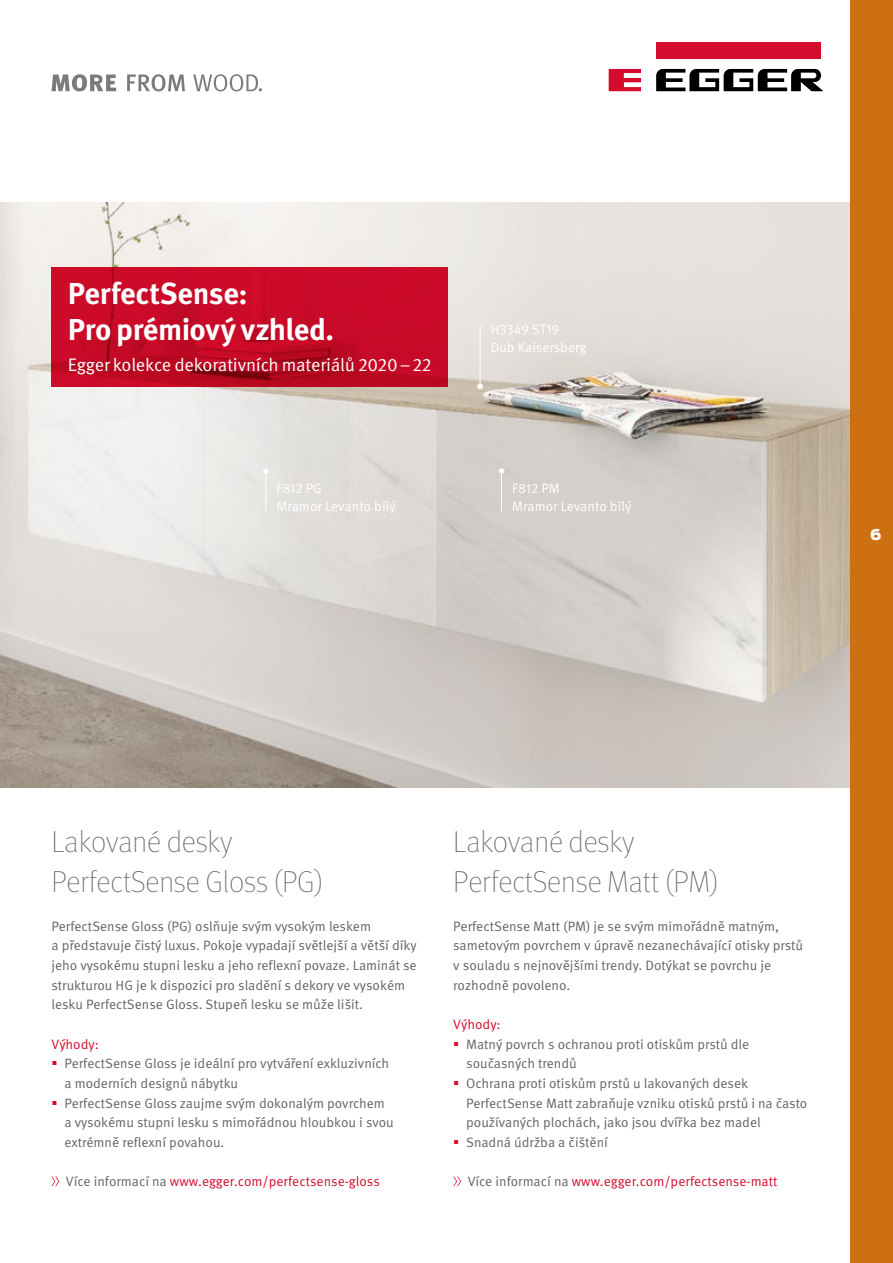
<style>
.page{position:relative;width:893px;height:1263px;background:#fff}
.page>*{position:absolute;margin:0;border:0;box-sizing:border-box;transform-origin:0 0}
.t1{font:100 30.3px/39.3px "Meta Pro";color:#646363}
.t2{font:700 30.3px/36.3px "Meta Pro";letter-spacing:-.015em;color:#fff}
.t3{font:18.15px "Meta Pro";letter-spacing:-.01em;color:#fff}
.t4{font:900 15px "Antenna CE";color:#fff}
.t5{font:13.65px/19.6px "Meta Pro";color:#646363}
.t6{font:13.65px "Meta Pro";color:#d40c2d}
.t7{font:13.65px/18.1px "Meta Pro";color:#fff}
.s1{color:#646363}
</style>
<div class="page">
<img style="left:0;top:203px;width:850px;height:585px">
<div style="left:656px;top:42px;width:165px;height:17px;background:#d40c2d"></div>
<svg style="left:609px;top:69px;width:32px;height:22px"></svg>
<svg style="left:656px;top:69px;width:167px;height:22px"></svg>
<svg style="left:51px;top:74px;width:65px;height:17px"></svg>
<svg style="left:127px;top:74px;width:58px;height:17px"></svg>
<svg style="left:193px;top:74px;width:69px;height:17px"></svg>
<svg style="left:51px;top:1176px;width:8px;height:10px"></svg>
<svg style="left:453px;top:1176px;width:8px;height:10px"></svg>
<hr style="left:501px;top:471px;width:1px;height:40px;background:#fff">
<svg style="left:499px;top:468px;width:5px;height:6px"></svg>
<hr style="left:480px;top:325px;width:1px;height:61px;background:#fff">
<svg style="left:477px;top:384px;width:6px;height:5px"></svg>
<hr style="left:265px;top:471px;width:1px;height:40px;background:#fff">
<svg style="left:263px;top:468px;width:6px;height:6px"></svg>
<svg style="left:51px;top:267px;width:397px;height:120px;background:#c40925"></svg>
<div style="left:850px;top:0;width:43px;height:1263px;background:#cd7012"></div>
<h1 class="t2" style="left:68px;top:274px;width:268px">PerfectSense:<br>Pro prémiový vzhled.</h1>
<h2 class="t3" style="left:68px;top:353px;width:365px">Egger kolekce dekorativních materiálů 2020–22</h2>
<p class="t7" style="left:276px;top:479px;width:121px">F812 PG<br>Mramor Levanto bílý</p>
<p class="t7" style="left:491px;top:321px;width:97px">H3349 ST19<br>Dub Kaisersberg</p>
<p class="t7" style="left:512px;top:479px;width:121px">F812 PM<br>Mramor Levanto bílý</p>
<p class="t4" style="left:870px;top:524px;width:13px">6</p>
<h1 class="t1" style="left:51px;top:821px;width:273px">Lakované desky<br>PerfectSense Gloss (PG)</h1>
<p class="t5" style="left:51px;top:916px;width:367px">PerfectSense Gloss (PG) oslňuje svým vysokým leskem<br>a představuje čistý luxus. Pokoje vypadají světlejší a větší díky jeho vysokému stupni lesku a jeho reflexní povaze. Laminát se strukturou HG je k dispozici pro sladění s dekory ve vysokém lesku PerfectSense Gloss. Stupeň lesku se může lišit.</p>
<p class="t6" style="left:51px;top:1036px;width:49px">Výhody:</p>
<p class="t5" style="left:64px;top:1054px;width:331px">PerfectSense Gloss je ideální pro vytváření exkluzivních a moderních designů nábytku<br>PerfectSense Gloss zaujme svým dokonalým povrchem a vysokému stupni lesku s mimořádnou hloubkou i svou extrémně reflexní povahou.</p>
<p class="t6" style="left:66px;top:1173px;width:315px"><span class="s1">Více informací na</span> www.egger.com/perfectsense-gloss</p>
<h1 class="t1" style="left:453px;top:821px;width:267px">Lakované desky<br>PerfectSense Matt (PM)</h1>
<p class="t5" style="left:453px;top:916px;width:351px">PerfectSense Matt (PM) je se svým mimořádně matným, sametovým povrchem v úpravě nezanechávající otisky prstů v souladu s nejnovějšími trendy. Dotýkat se povrchu je rozhodně povoleno.</p>
<p class="t6" style="left:453px;top:1016px;width:49px">Výhody:</p>
<p class="t5" style="left:466px;top:1034px;width:343px">Matný povrch s ochranou proti otiskům prstů dle současných trendů<br>Ochrana proti otiskům prstů u lakovaných desek PerfectSense Matt zabraňuje vzniku otisků prstů i na často používaných plochách, jako jsou dvířka bez madel Snadná údržba a čištění</p>
<p class="t6" style="left:468px;top:1173px;width:311px"><span class="s1">Více informací na</span> www.egger.com/perfectsense-matt</p>
</div>
